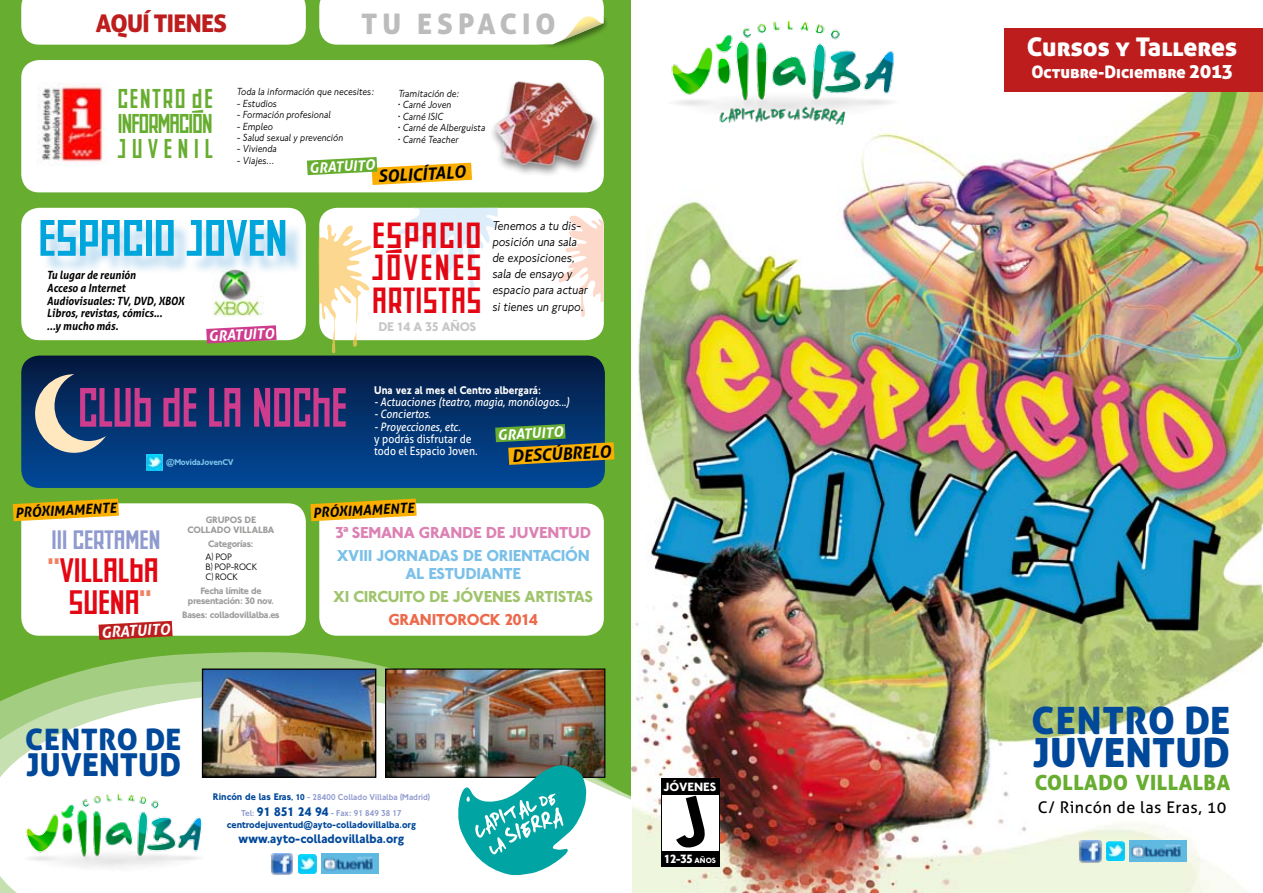
<style>
.page{position:relative;width:1263px;height:893px;background:#fff}
.page>*{position:absolute;margin:0;border:0;box-sizing:border-box;transform-origin:0 0}
.t1{font:58.05px "Schwitters Archi Type";letter-spacing:-.02em;color:#ce3c8e;scale:.89 1}
.t2{font:53.7px "Schwitters Archi Type";letter-spacing:-.02em;color:#00a5dc;scale:1.07 1}
.t3{font:40.35px "Aller Display";letter-spacing:.01em;color:#00489a}
.t4{font:38.1px/32.5px "Schwitters Archi Type";letter-spacing:.025em;color:#e30613;text-align:justify;scale:1.07 1}
.t5{font:37.8px "Aller Display";letter-spacing:.03em;color:#00489a}
.t6{font:35.55px/32.5px "Schwitters Archi Type";letter-spacing:-.02em;color:#e30613;text-align:center;scale:1.07 1}
.t7{font:31.65px "Aller Display";letter-spacing:.01em;color:#00489a}
.t8{font:29.55px "Aller Display";letter-spacing:.03em;color:#00489a}
.t9{font:28.65px/25.3px "Schwitters Archi Type";letter-spacing:.05em;color:#67ad2f;text-align:justify;scale:.95 1}
.t10{font:28.35px "Aller Display";letter-spacing:.175em;color:#bcbcbc}
.t11{font:27.9px "Schwitters Archi Type";letter-spacing:-.02em;color:#8f9ace;scale:1.07 1}
.t12{font:25.8px "Aller Display";color:#fff}
.t13{font:24.3px "Aller Display";letter-spacing:-.025em;color:#bd1d1d}
.t14{font:20.85px "Aller Display";letter-spacing:.03em;color:#67ad2f}
.t15{font:17.25px "Aller Display";color:#fff}
.t16{font:italic 700 16.95px "Aller";color:#000}
.t17{font:500 16.5px/18.8px "New Johnston";letter-spacing:-.015em;color:#7ac0e8;text-align:center}
.t18{font:500 16.5px "New Johnston";letter-spacing:-.015em;color:#9fc46c}
.t19{font:500 16.5px "New Johnston";letter-spacing:-.015em;color:#dc81b4}
.t20{font:500 16.5px "New Johnston";letter-spacing:-.015em;color:#ed694b}
.t21{font:16.05px "Aller";letter-spacing:.03em;color:#000}
.t22{font:italic 700 15.15px "Aller";color:#fff}
.t23{font:italic 700 14.4px "Aller";color:#fff}
.t24{font:italic 700 13.95px "Aller";color:#000}
.t25{font:italic 13.5px/16px "New Johnston";color:#000;scale:.9 1}
.t26{font:500 13.05px "New Johnston";color:#c6c6c6}
.t27{font:500 12.9px "New Johnston";color:#00489a}
.t28{font:500 12.45px "New Johnston";color:#fff}
.t29{font:italic 11.55px "Aller";color:#fff;scale:.9 1}
.t30{font:11.55px/12.3px "Aller";color:#fff;scale:.9 1}
.t31{font:500 11.55px "New Johnston";color:#fff;scale:.9 1}
.t32{font:italic 700 11.4px/12.9px "Aller";color:#000;scale:.9 1}
.t33{font:italic 10.65px/11.4px "New Johnston";color:#000;scale:.9 1}
.t34{font:500 10.05px "New Johnston";color:#00489a}
.t35{font:500 9.75px/10.1px "New Johnston";letter-spacing:-.03em;color:#9d9d9c;text-align:center}
.t36{font:9.75px/10.1px "New Johnston";letter-spacing:-.015em;color:#000}
.t37{font:500 8.85px/15.6px "New Johnston";color:#8f9ace;text-align:center}
.t38{font:500 8.7px "New Johnston";letter-spacing:-.03em;color:#7ac0e8}
.s1{color:#f08262}
.s2{font-size:10.05px;color:#00489a}
.s3{color:#00489a}
.s4{font-size:12.9px;color:#00489a}
.s5{font-size:7.8px}
.s6{font-size:19.65px}
</style>
<div class="page">
<div style="left:0;top:0;width:631px;height:893px;background:#67ad2f"></div>
<img style="left:631px;top:28px;width:632px;height:865px">
<svg style="left:59px;top:652px;width:547px;height:26px"></svg>
<svg style="left:0;top:680px;width:631px;height:213px;background:#ecf4e6"></svg>
<div style="left:21px;top:0;width:285px;height:45px;background:#fff"></div>
<div style="left:21px;top:60px;width:583px;height:132px;background:#fff;border-radius:18px"></div>
<svg style="left:21px;top:356px;width:584px;height:132px;background:#03316b"></svg>
<div style="left:21px;top:208px;width:285px;height:132px;background:#fff;border-radius:18px"></div>
<div style="left:319px;top:208px;width:285px;height:132px;background:#fff;border-radius:18px"></div>
<div style="left:21px;top:503px;width:285px;height:133px;background:#fff;border-radius:18px"></div>
<div style="left:319px;top:503px;width:285px;height:133px;background:#fff;border-radius:18px"></div>
<svg style="left:319px;top:0;width:288px;height:47px;background:#edf4e5"></svg>
<div style="left:661px;top:778px;width:59px;height:89px;background:#000"></div>
<div style="left:663px;top:794px;width:56px;height:56px;background:#fff"></div>
<svg style="left:676px;top:796px;width:29px;height:52px"></svg>
<img style="left:1078px;top:840px;width:24px;height:23px">
<img style="left:1130px;top:840px;width:56px;height:21px">
<img style="left:1106px;top:842px;width:19px;height:19px">
<div style="left:1005px;top:28px;width:258px;height:63px;background:#bd1d1d"></div>
<svg style="left:318px;top:224px;width:53px;height:130px"></svg>
<svg style="left:398px;top:208px;width:100px;height:83px"></svg>
<svg style="left:558px;top:215px;width:46px;height:103px"></svg>
<img style="left:387px;top:670px;width:216px;height:106px">
<div style="left:385px;top:668px;width:220px;height:110px;border:1px solid #000"></div>
<img style="left:204px;top:670px;width:170px;height:106px">
<div style="left:202px;top:668px;width:174px;height:110px;border:1px solid #000"></div>
<img style="left:38px;top:82px;width:66px;height:83px">
<svg style="left:35px;top:374px;width:71px;height:79px;background:#536881"></svg>
<svg style="left:13px;top:499px;width:106px;height:22px"></svg>
<svg style="left:310px;top:499px;width:107px;height:22px"></svg>
<svg style="left:495px;top:424px;width:119px;height:41px"></svg>
<div style="left:43px;top:222px;width:261px;height:53px;background:#9bcaea;opacity:.75"></div>
<svg style="left:206px;top:325px;width:71px;height:18px"></svg>
<div style="left:488px;top:80px;width:113px;height:98px;background:#000;opacity:.48"></div>
<img style="left:492px;top:80px;width:106px;height:87px">
<img style="left:213px;top:269px;width:50px;height:47px">
<img style="left:147px;top:454px;width:15px;height:16px">
<svg style="left:457px;top:765px;width:130px;height:110px;background:#61bdba"></svg>
<img style="left:270px;top:853px;width:24px;height:23px">
<img style="left:321px;top:853px;width:57px;height:21px">
<img style="left:298px;top:854px;width:19px;height:20px">
<svg style="left:99px;top:621px;width:74px;height:19px"></svg>
<img style="left:660px;top:21px;width:250px;height:103px">
<img style="left:17px;top:793px;width:198px;height:83px">
<svg style="left:307px;top:157px;width:165px;height:28px"></svg>
<h3 class="t13" style="left:96px;top:8px;width:133px">AQUÍ TIENES</h3>
<h3 class="t10" style="left:362px;top:6px;width:195px">TU ESPACIO</h3>
<h3 class="t9" style="left:118px;top:85px;width:102px">CENTRO DE INFORMACIÓN JUVENIL</h3>
<p class="t33" style="left:237px;top:86px;width:154px">Toda la información que necesites:</p>
<p class="t33" style="left:398px;top:88px;width:98px">Tramitación de:<br>· Carné Joven<br>· Carné ISIC<br>· Carné de Alberguista · Carné Teacher</p>
<p class="t33" style="left:237px;top:97px;width:46px">- Estudios</p>
<p class="t33" style="left:237px;top:109px;width:106px">- Formación profesional</p>
<p class="t33" style="left:237px;top:120px;width:42px">- Empleo</p>
<p class="t33" style="left:237px;top:132px;width:120px">- Salud sexual y prevención</p>
<p class="t33" style="left:237px;top:143px;width:46px">- Vivienda</p>
<p class="t33" style="left:237px;top:154px;width:43px">- Viajes...</p>
<h3 class="t23" style="left:309px;top:159px;width:67px;rotate:-3deg">GRATUITO</h3>
<h3 class="t16" style="left:378px;top:166px;width:89px;rotate:-3deg">SOLICÍTALO</h3>
<h2 class="t2" style="left:38px;top:208px;width:236px">ESPACIO JOVEN</h2>
<p class="t32" style="left:47px;top:268px;width:154px">Tu lugar de reunión<br>Acceso a Internet<br>Audiovisuales: TV, DVD, XBOX<br>Libros, revistas, cómics...<br>...y mucho más.</p>
<h3 class="t23" style="left:208px;top:327px;width:67px;rotate:-3deg">GRATUITO</h3>
<h3 class="t4" style="left:372px;top:218px;width:104px">ESPACIO JÓVENES ARTISTAS</h3>
<p class="t25" style="left:492px;top:217px;width:108px">Tenemos a tu dis&shy;posición una sala de exposiciones, sala de ensayo y espacio para actuar si tienes un grupo.</p>
<p class="t26" style="left:378px;top:319px;width:73px">De 14 a 35 años</p>
<h1 class="t1" style="left:78px;top:375px;width:305px">CLUB DE LA NOCHE</h1>
<p class="t31" style="left:374px;top:383px;width:187px">Una vez al mes el Centro albergará:</p>
<p class="t29" style="left:374px;top:395px;width:219px">- Actuaciones (teatro, magia, monólogos...)</p>
<p class="t29" style="left:374px;top:407px;width:65px">- Conciertos.</p>
<p class="t29" style="left:374px;top:419px;width:97px">- Proyecciones, etc.</p>
<p class="t30" style="left:374px;top:433px;width:116px">y podrás disfrutar de todo el Espacio Joven.</p>
<h3 class="t16" style="left:511px;top:446px;width:101px;rotate:-3deg">DESCÚBRELO</h3>
<h3 class="t23" style="left:497px;top:426px;width:67px;rotate:-3deg">GRATUITO</h3>
<p class="t38" style="left:166px;top:457px;width:69px">@MovidaJovenCV</p>
<h3 class="t24" style="left:15px;top:504px;width:103px;rotate:-3deg">PRÓXIMAMENTE</h3>
<h3 class="t24" style="left:312px;top:504px;width:103px;rotate:-3deg">PRÓXIMAMENTE</h3>
<p class="t35" style="left:206px;top:514px;width:46px">Grupos de</p>
<p class="t35" style="left:187px;top:524px;width:8px">collado</p>
<p class="t35" style="left:233px;top:524px;width:6px">villal</p>
<p class="t35" style="left:263px;top:524px;width:11px">ba</p>
<p class="t35" style="left:208px;top:538px;width:47px">Categorías:</p>
<p class="t36" style="left:205px;top:552px;width:53px">A) POP<br>B) POP-ROCK<br>C) ROCK</p>
<p class="t35" style="left:188px;top:586px;width:87px">Fecha límite de presentación: 30 nov.</p>
<p class="t35" style="left:182px;top:610px;width:99px">Bases: colladovillalba.es</p>
<h3 class="t19" style="left:335px;top:522px;width:257px">3ª SEMANA GRANDE DE JUVENTUD</h3>
<h3 class="t17" style="left:337px;top:546px;width:255px">XVIII JORNADAS DE ORIENTACIÓN<br>AL ESTUDIANTE</h3>
<h3 class="t18" style="left:333px;top:587px;width:261px">XI CIRCUITO DE JÓVENES ARTISTAS</h3>
<h3 class="t20" style="left:388px;top:610px;width:151px">GRANITOROCK 2014</h3>
<h3 class="t11" style="left:51px;top:524px;width:104px">III CERTAMEN</h3>
<h3 class="t6" style="left:48px;top:553px;width:106px"><span class="s1">“</span>VILLALBA<br>SUENA<span class="s1">”</span></h3>
<h3 class="t22" style="left:101px;top:623px;width:70px;rotate:-3deg">GRATUITO</h3>
<h3 class="t8" style="left:25px;top:720px;width:157px">CENTRO DE</h3>
<h3 class="t7" style="left:27px;top:744px;width:156px">JUVENTUD</h3>
<p class="t37" style="left:213px;top:789px;width:219px"><span class="s2">Rincón de las Eras</span><span class="s3">, 10</span> - 28400 Collado Villalba (Madrid)<br>Tel: <span class="s4">91 851 24 94</span> - Fax: 91 849 38 17</p>
<p class="t34" style="left:227px;top:818px;width:191px">centrodejuventud@ayto-colladovillalba.org</p>
<p class="t27" style="left:239px;top:831px;width:167px">www.ayto-colladovillalba.org</p>
<p class="t28" style="left:663px;top:779px;width:54px">JÓVENES</p>
<p class="t28" style="left:664px;top:852px;width:54px">12-35 <span class="s5">AÑOS</span></p>
<h3 class="t12" style="left:1027px;top:31px;width:212px">Cursos y Talleres</h3>
<h3 class="t15" style="left:1031px;top:61px;width:203px">Octubre-Diciembre <span class="s6">2013</span></h3>
<h3 class="t5" style="left:1031px;top:697px;width:200px">CENTRO DE</h3>
<h3 class="t3" style="left:1033px;top:727px;width:198px">JUVENTUD</h3>
<h3 class="t14" style="left:1035px;top:769px;width:197px">COLLADO VILLALBA</h3>
<h3 class="t21" style="left:1038px;top:797px;width:190px">C/ Rincón de las Eras, 10</h3>
</div>
